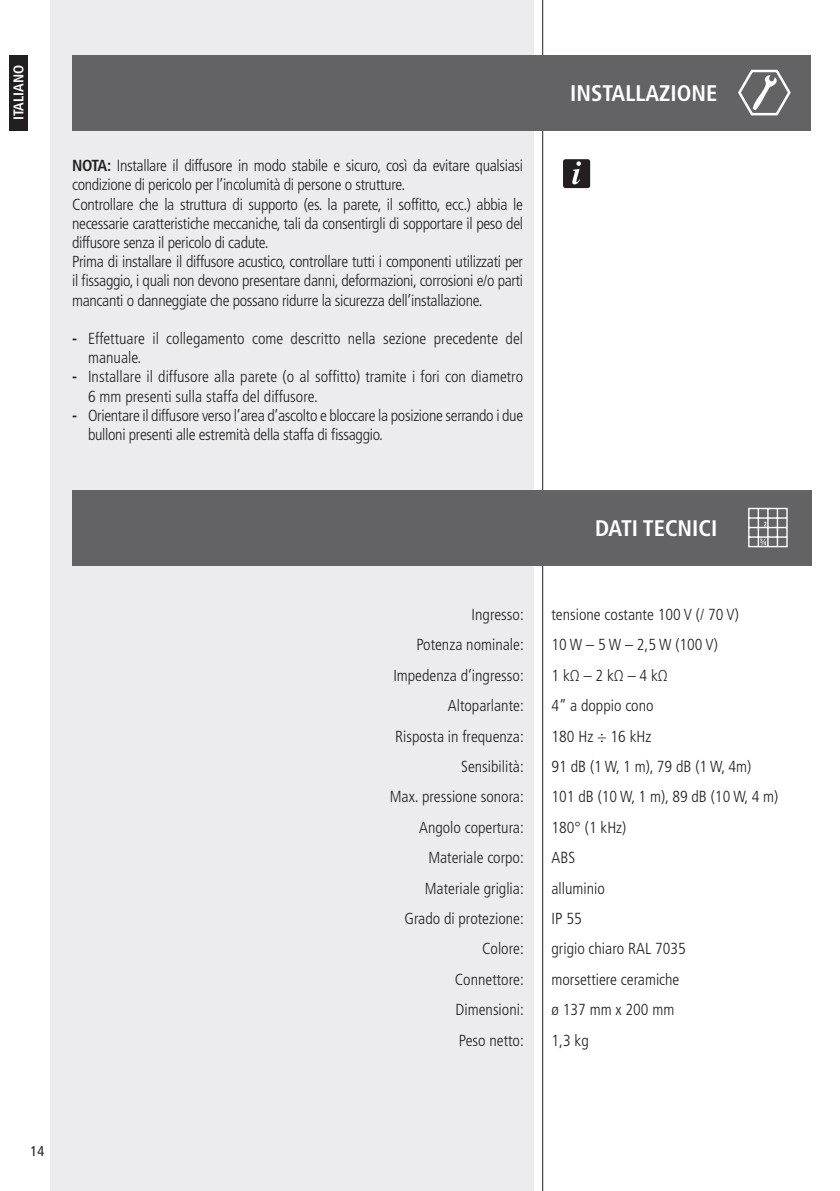
<style>
.page{position:relative;width:840px;height:1191px;background:#fff}
.page>*{position:absolute;margin:0;border:0;box-sizing:border-box;transform-origin:0 0}
.t1{font:700 condensed 22.6px "Frutiger LT Std";color:#fff}
.t2{font:300 condensed 16px/19.2px "Frutiger LT Std";letter-spacing:-.02em;color:#231f20}
.t3{font:300 condensed 16px/30.4px "Frutiger LT Std";color:#231f20}
.t4{font:700 condensed 14px "Frutiger LT Std";color:#fff}
.t5{font:condensed 14px "Frutiger LT Std";color:#231f20}
.s1{font-weight:700}
</style>
<div class="page">
<div style="left:51px;top:0;width:482px;height:1191px;background:#ececee"></div>
<hr style="left:542px;top:0;width:1px;height:1191px;background:#231f20">
<div style="left:9px;top:55px;width:18px;height:75px;background:#231f20"></div>
<div style="left:562px;top:159px;width:28px;height:29px;background:#231f20;border-radius:3px"></div>
<svg style="left:572px;top:161px;width:8px;height:23px"></svg>
<div style="left:72px;top:55px;width:738px;height:75px;background:#636366"></div>
<svg style="left:738px;top:69px;width:53px;height:47px"></svg>
<div style="left:72px;top:489px;width:738px;height:76px;background:#636366"></div>
<svg style="left:748px;top:507px;width:40px;height:41px"></svg>
<p class="t4" style="left:10px;top:120px;width:57px;rotate:-90deg">ITALIANO</p>
<p class="t2" style="left:72px;top:156px;width:452px"><span class="s1">NOTA:</span> Installare il diffusore in modo stabile e sicuro, così da evitare qualsiasi condizione di pericolo per l’incolumità di persone o strutture.<br>Controllare che la struttura di supporto (es. la parete, il soffitto, ecc.) abbia le necessarie caratteristiche meccaniche, tali da consentirgli di sopportare il peso del diffusore senza il pericolo di cadute.<br>Prima di installare il diffusore acustico, controllare tutti i componenti utilizzati per il fissaggio, i quali non devono presentare danni, deformazioni, corrosioni e/o parti mancanti o danneggiate che possano ridurre la sicurezza dell’installazione.</p>
<p class="t3" style="left:88px;top:329px;width:436px;line-height:19.2px;text-indent:-16px"><span class="s1">-</span> Effettuare il collegamento come descritto nella sezione precedente del manuale.</p>
<p class="t3" style="left:88px;top:367px;width:436px;line-height:19.2px;text-indent:-16px"><span class="s1">-</span> Installare il diffusore alla parete (o al soffitto) tramite i fori con diametro<br>6 mm presenti sulla staffa del diffusore.</p>
<p class="t2" style="left:88px;top:406px;width:436px;text-indent:-16px"><span class="s1">-</span> Orientare il diffusore verso l’area d’ascolto e bloccare la posizione serrando i due bulloni presenti alle estremità della staffa di fissaggio.</p>
<h1 class="t1" style="left:570px;top:80px;width:148px">INSTALLAZIONE</h1>
<h1 class="t1" style="left:594px;top:515px;width:124px">DATI TECNICI</h1>
<p class="t3" style="left:389px;top:599px;width:135px;text-align:right">Ingresso:<br>Potenza nominale:<br>Impedenza d’ingresso:<br>Altoparlante:<br>Risposta in frequenza:<br>Sensibilità:<br>Max. pressione sonora:<br>Angolo copertura:<br>Materiale corpo:<br>Materiale griglia:<br>Grado di protezione:<br>Colore:<br>Connettore:<br>Dimensioni:<br>Peso netto:</p>
<p class="t3" style="left:551px;top:599px;width:228px">tensione costante 100 V (/ 70 V)<br>10 W – 5 W – 2,5 W (100 V)<br>1 kΩ – 2 kΩ – 4 kΩ<br>4” a doppio cono<br>180 Hz ÷ 16 kHz<br>91 dB (1 W, 1 m), 79 dB (1 W, 4m)<br>101 dB (10 W, 1 m), 89 dB (10 W, 4 m)<br>180° (1 kHz)<br>ABS<br>alluminio<br>IP 55<br>grigio chiaro RAL 7035<br>morsettiere ceramiche<br>ø 137 mm x 200 mm<br>1,3 kg</p>
<p class="t5" style="left:31px;top:1142px;width:15px">14</p>
</div>
